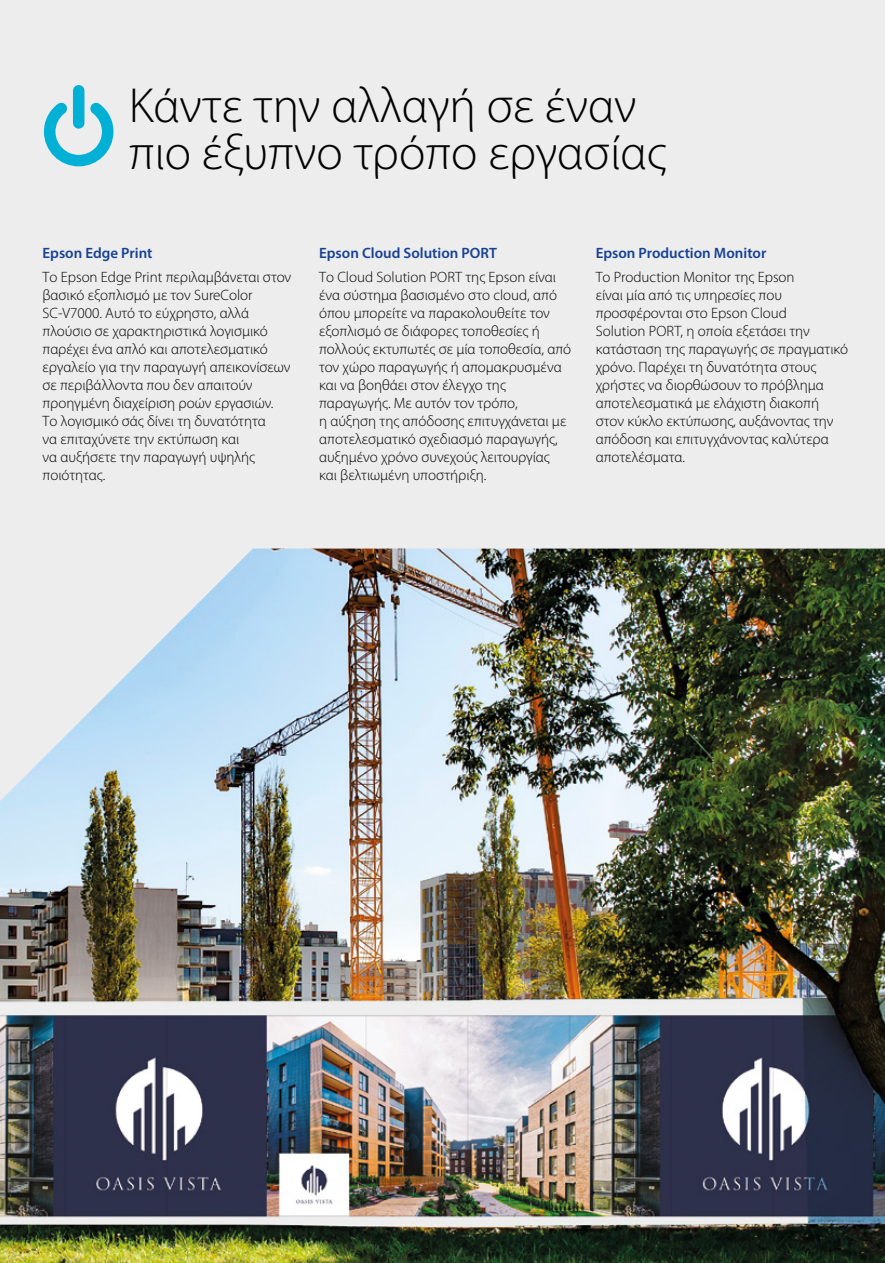
<style>
.page{position:relative;width:885px;height:1263px;background:#fff}
.page>*{position:absolute;margin:0;border:0;box-sizing:border-box;transform-origin:0 0}
.t1{font:300 49.5px/46.5px "Myriad Pro";color:#000}
.t2{font:300 15px/18px "Myriad Pro";color:#000}
.t3{font:600 15px "Myriad Pro";color:#164194}
</style>
<div class="page">
<div style="left:0;top:0;width:884px;height:1263px;background:#ededed"></div>
<img style="left:0;top:549px;width:884px;height:714px">
<svg style="left:44px;top:85px;width:69px;height:81px"></svg>
<h1 class="t1" style="left:129px;top:82px;width:539px">Κάντε την αλλαγή σε έναν πιο έξυπνο τρόπο εργασίας</h1>
<p class="t3" style="left:43px;top:243px;width:111px">Epson Edge Print</p>
<p class="t2" style="left:43px;top:268px;width:250px">Το Epson Edge Print περιλαμβάνεται στον βασικό εξοπλισμό με τον SureColor SC-V7000. Αυτό το εύχρηστο, αλλά πλούσιο σε χαρακτηριστικά λογισμικό παρέχει ένα απλό και αποτελεσματικό εργαλείο για την παραγωγή απεικονίσεων σε περιβάλλοντα που δεν απαιτούν προηγμένη διαχείριση ροών εργασιών.<br>Το λογισμικό σάς δίνει τη δυνατότητα<br>να επιταχύνετε την εκτύπωση και<br>να αυξήσετε την παραγωγή υψηλής ποιότητας.</p>
<p class="t3" style="left:319px;top:243px;width:179px">Epson Cloud Solution PORT</p>
<p class="t2" style="left:319px;top:268px;width:253px">Το Cloud Solution PORT της Epson είναι ένα σύστημα βασισμένο στο cloud, από όπου μπορείτε να παρακολουθείτε τον εξοπλισμό σε διάφορες τοποθεσίες ή πολλούς εκτυπωτές σε μία τοποθεσία, από τον χώρο παραγωγής ή απομακρυσμένα και να βοηθάει στον έλεγχο της παραγωγής. Με αυτόν τον τρόπο,<br>η αύξηση της απόδοσης επιτυγχάνεται με αποτελεσματικό σχεδιασμό παραγωγής, αυξημένο χρόνο συνεχούς λειτουργίας και βελτιωμένη υποστήριξη.</p>
<p class="t3" style="left:595px;top:243px;width:172px">Epson Production Monitor</p>
<p class="t2" style="left:595px;top:268px;width:254px">Το Production Monitor της Epson<br>είναι μία από τις υπηρεσίες που προσφέρονται στο Epson Cloud<br>Solution PORT, η οποία εξετάσει την κατάσταση της παραγωγής σε πραγματικό χρόνο. Παρέχει τη δυνατότητα στους χρήστες να διορθώσουν το πρόβλημα αποτελεσματικά με ελάχιστη διακοπή στον κύκλο εκτύπωσης, αυξάνοντας την απόδοση και επιτυγχάνοντας καλύτερα αποτελέσματα.</p>
</div>
